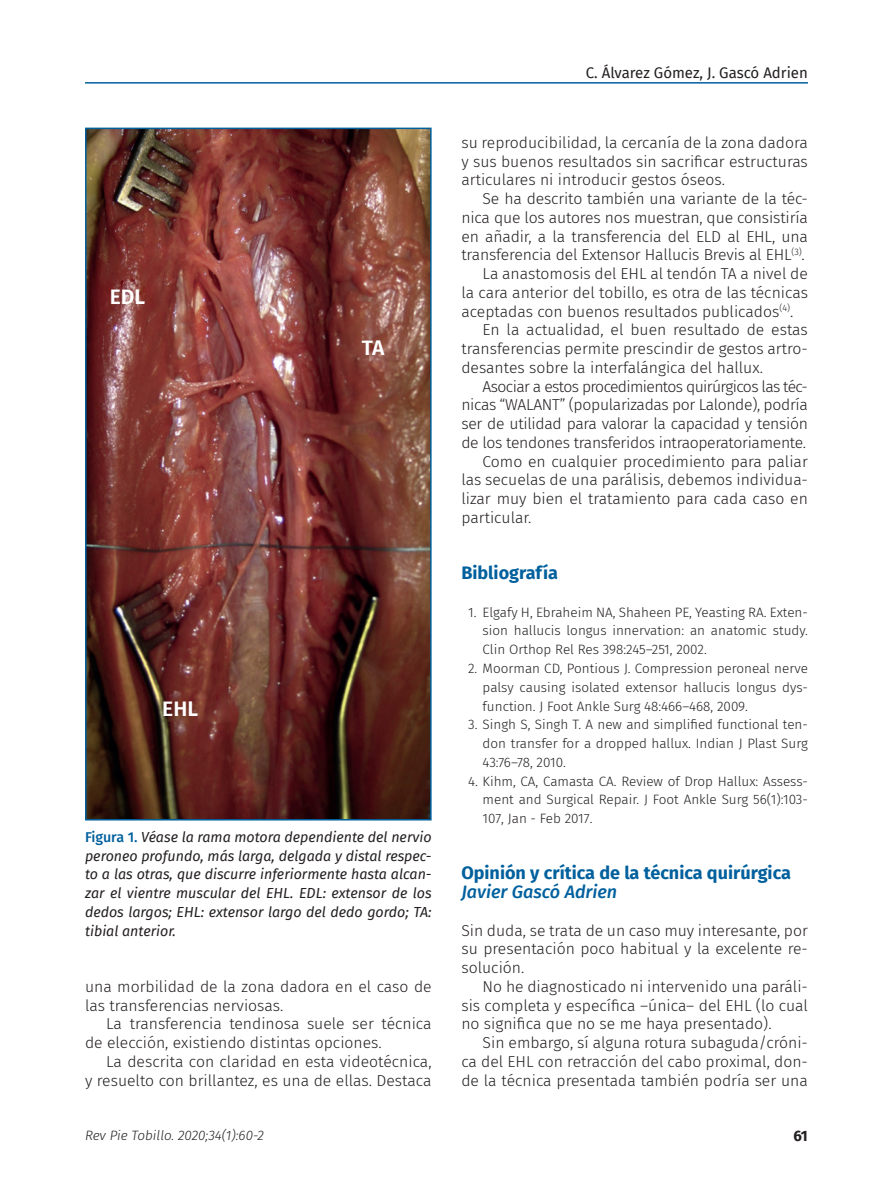
<style>
.page{position:relative;width:893px;height:1191px;background:#fff}
.page>*{position:absolute;margin:0;border:0;box-sizing:border-box;transform-origin:0 0}
.Letra_figura{font:600 21px "Fira Sans";color:#fff}
.Ladillo{font:700 18px/18.8px "Fira Sans";color:#00609d}
.Párrafo_general{font:300 15.75px/18.8px "Fira Sans";color:#231f20;text-align:justify}
.Primer_párrafo{font:300 15.75px/18.8px "Fira Sans";color:#231f20;text-align:justify}
.t1{font:15px "Fira Sans";color:#231f20}
.t2{font:700 15px "Fira Sans";color:#231f20}
.Pie_de_foto{font:italic 14.25px/18.8px "Fira Sans";color:#231f20;text-align:justify}
.Bibliografía{font:300 13.5px/18.8px "Fira Sans";color:#231f20;text-align:justify}
.t3{font:italic 300 13.5px "Fira Sans";color:#231f20}
.s1{font-weight:500;font-style:normal;color:#00609d}
.s2{font-weight:500;font-style:italic}
</style>
<div class="page">
<hr style="left:85px;top:82px;width:723px;height:2px;background:#00609d">
<img style="left:88px;top:131px;width:341px;height:686px">
<div style="left:85px;top:128px;width:347px;height:692px;border:2px solid #00609d"></div>
<p class="Letra_figura" style="left:110px;top:280px;width:37px">EDL</p>
<p class="Letra_figura" style="left:162px;top:691px;width:37px">EHL</p>
<p class="Letra_figura" style="left:362px;top:330px;width:24px">TA</p>
<p class="Pie_de_foto" style="left:85px;top:827px;width:348px"><span class="s1">Figura 1.</span> Véase la rama motora dependiente del nervio peroneo profundo, más larga, delgada y distal respec&shy;to a las otras, que discurre inferiormente hasta alcan&shy;zar el vientre muscular del EHL. EDL: extensor de los dedos largos; EHL: extensor largo del dedo gordo; TA: tibial anterior.</p>
<p class="Párrafo_general" style="left:85px;top:977px;width:348px">una morbilidad de la zona dadora en el caso de las transferencias nerviosas.</p>
<p class="Párrafo_general" style="left:85px;top:1014px;width:348px;text-indent:21px">La transferencia tendinosa suele ser técnica de elección, existiendo distintas opciones.</p>
<p class="Párrafo_general" style="left:85px;top:1052px;width:348px;text-align:right">La descrita con claridad en esta videotécnica,<br>y resuelto con brillantez, es una de ellas. Destaca</p>
<p class="t1" style="left:586px;top:61px;width:224px">C. Álvarez Gómez, J. Gascó Adrien</p>
<p class="Párrafo_general" style="left:461px;top:133px;width:348px">su reproducibilidad, la cercanía de la zona dadora y sus buenos resultados sin sacrificar estructuras articulares ni introducir gestos óseos.</p>
<p class="Párrafo_general" style="left:461px;top:189px;width:348px;text-indent:21px">Se ha descrito también una variante de la téc&shy;nica que los autores nos muestran, que consistiría en añadir, a la transferencia del ELD al EHL, una transferencia del Extensor Hallucis Brevis al EHL<sup>(3)</sup>.</p>
<p class="Párrafo_general" style="left:461px;top:264px;width:348px;text-indent:21px">La anastomosis del EHL al tendón TA a nivel de la cara anterior del tobillo, es otra de las técnicas aceptadas con buenos resultados publicados<sup>(4)</sup>.</p>
<p class="Párrafo_general" style="left:461px;top:320px;width:348px;text-indent:21px">En la actualidad, el buen resultado de estas transferencias permite prescindir de gestos artro&shy;desantes sobre la interfalángica del hallux.</p>
<p class="Párrafo_general" style="left:461px;top:377px;width:348px;text-indent:21px">Asociar a estos procedimientos quirúrgicos las téc&shy;nicas “WALANT” (popularizadas por Lalonde), podría ser de utilidad para valorar la capacidad y tensión de los tendones transferidos intraoperatoriamente.</p>
<p class="Párrafo_general" style="left:461px;top:452px;width:348px;text-indent:21px">Como en cualquier procedimiento para paliar las secuelas de una parálisis, debemos individua&shy;lizar muy bien el tratamiento para cada caso en particular.</p>
<p class="Ladillo" style="left:461px;top:562px;width:98px">Bibliografía</p>
<p class="Bibliografía" style="left:483px;top:602px;width:327px;text-indent:-15px">1. Elgafy H, Ebraheim NA, Shaheen PE, Yeasting RA. Exten&shy;sion hallucis longus innervation: an anatomic study.<br>Clin Orthop Rel Res 398:245–251, 2002.</p>
<p class="Bibliografía" style="left:483px;top:659px;width:327px;text-indent:-15px">2. Moorman CD, Pontious J. Compression peroneal nerve palsy causing isolated extensor hallucis longus dys&shy;function. J Foot Ankle Surg 48:466–468, 2009.</p>
<p class="Bibliografía" style="left:483px;top:715px;width:327px;text-indent:-15px">3. Singh S, Singh T. A new and simplified functional ten&shy;don transfer for a dropped hallux. Indian J Plast Surg 43:76–78, 2010.</p>
<p class="Bibliografía" style="left:483px;top:771px;width:327px;text-indent:-15px">4. Kihm, CA, Camasta CA. Review of Drop Hallux: Assess&shy;ment and Surgical Repair. J Foot Ankle Surg 56(1):103- 107, Jan - Feb 2017.</p>
<p class="Ladillo" style="left:461px;top:862px;width:331px">Opinión y crítica de la técnica quirúrgica<br><span class="s2">Javier Gascó Adrien</span></p>
<p class="Primer_párrafo" style="left:461px;top:920px;width:348px">Sin duda, se trata de un caso muy interesante, por su presentación poco habitual y la excelente re&shy;solución.</p>
<p class="Párrafo_general" style="left:461px;top:977px;width:348px;text-indent:21px">No he diagnosticado ni intervenido una paráli&shy;sis completa y específica –única– del EHL (lo cual no significa que no se me haya presentado).</p>
<p class="Párrafo_general" style="left:461px;top:1033px;width:348px;text-indent:21px">Sin embargo, sí alguna rotura subaguda/cróni&shy;ca del EHL con retracción del cabo proximal, don&shy;de la técnica presentada también podría ser una</p>
<p class="t3" style="left:85px;top:1125px;width:180px">Rev Pie Tobillo. 2020;34(1):60-2</p>
<p class="t2" style="left:793px;top:1123px;width:16px">61</p>
</div>
